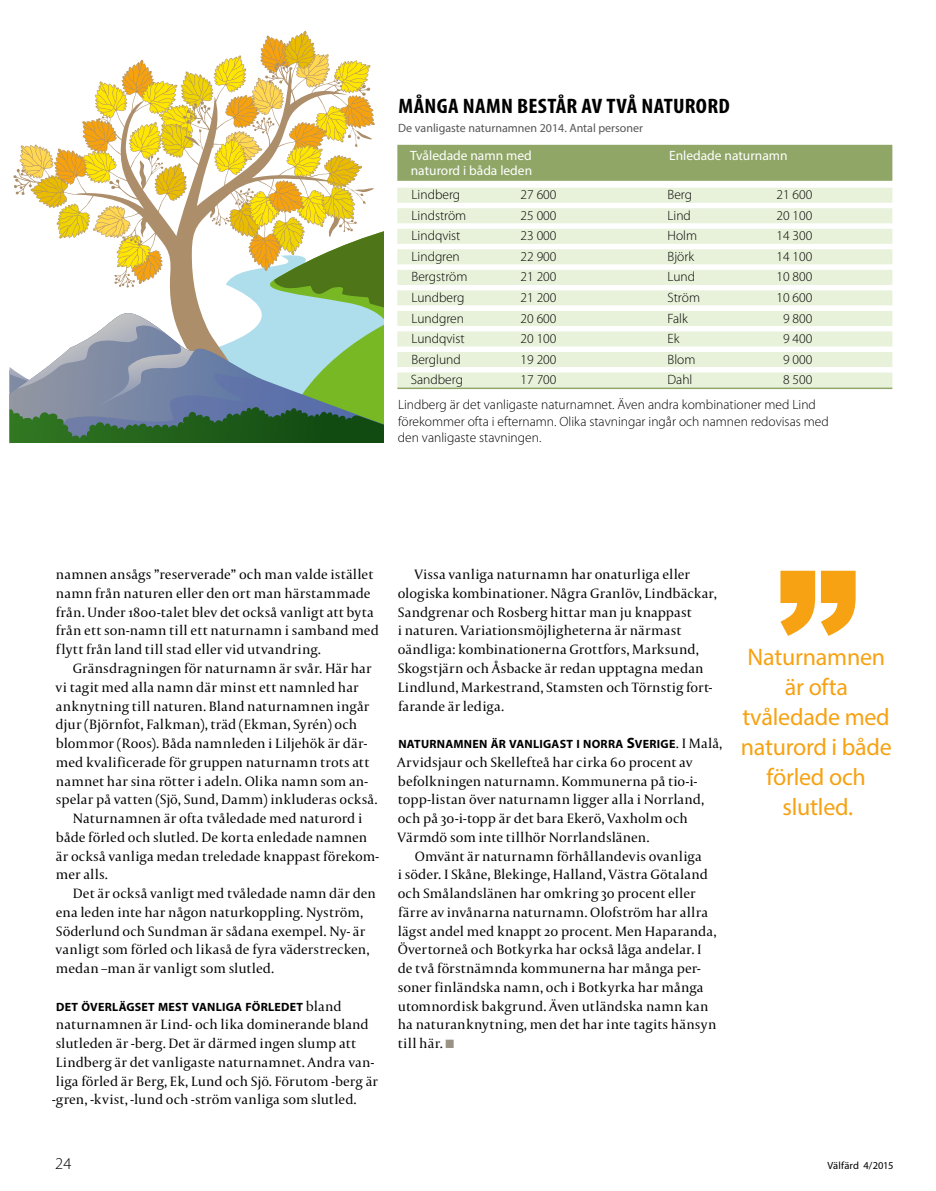
<style>
.page{position:relative;width:936px;height:1191px;background:#fff}
.page>*{position:absolute;margin:0;border:0;box-sizing:border-box;transform-origin:0 0}
.Citattecken{font:900 163.35px "Arial";color:#f6a212}
.Notisrubrik_NY{font:24px/30px "Myriad Pro";letter-spacing:-.01em;color:#f6a212;text-align:center}
.Diagramrubrik{font:700 condensed 21px "Myriad Pro";letter-spacing:.01em;color:#000;scale:1.1 1}
.t1{font:300 16.5px "Myriad Pro";color:#000}
.Brödtext_indrag{font:14.25px/18.8px "Capitolium 2";letter-spacing:.005em;color:#000}
.Bröd_med_inryckare{font:14.25px/18.8px "Capitolium 2";letter-spacing:.005em;color:#000}
.Tabell{font:300 13.5px "Myriad Pro";color:#000}
.Bildtext{font:300 13.5px/16.5px "Myriad Pro";color:#000}
.Tabellhuvud{font:13.5px "Myriad Pro";color:#fff}
.Bröd_med_inryckare-2{font:12px "Myriad Pro Bold SC800";letter-spacing:.02em;color:#000}
.Teknisk_rubrik{font:12px "Myriad Pro";color:#565655}
.t2{font:10.5px "Myriad Pro";letter-spacing:.01em;color:#000}
.s1{font-family:"Capitolium 2";font-size:14.25px}
.s2{font-size:15px}
.s3{color:#9a9284}
</style>
<div class="page">
<svg style="left:10px;top:31px;width:549px;height:412px"></svg>
<div style="left:384px;top:206px;width:197px;height:237px;background:#fff"></div>
<div style="left:397px;top:145px;width:495px;height:36px;background:#90a667"></div>
<div style="left:397px;top:188px;width:495px;height:15px;background:#e8f1d9"></div>
<div style="left:397px;top:208px;width:495px;height:15px;background:#e8f1d9"></div>
<div style="left:397px;top:229px;width:495px;height:15px;background:#e8f1d9"></div>
<div style="left:397px;top:249px;width:495px;height:15px;background:#e8f1d9"></div>
<div style="left:397px;top:270px;width:495px;height:15px;background:#e8f1d9"></div>
<div style="left:397px;top:290px;width:495px;height:15px;background:#e8f1d9"></div>
<div style="left:397px;top:311px;width:495px;height:15px;background:#e8f1d9"></div>
<div style="left:397px;top:331px;width:495px;height:15px;background:#e8f1d9"></div>
<div style="left:397px;top:352px;width:495px;height:15px;background:#e8f1d9"></div>
<div style="left:397px;top:372px;width:495px;height:15px;background:#e8f1d9"></div>
<hr style="left:397px;top:387px;width:495px;height:2px;background:#90a667">
<p class="Diagramrubrik" style="left:398px;top:92px;width:302px">MÅNGA NAMN BESTÅR AV TVÅ NATURORD</p>
<p class="Teknisk_rubrik" style="left:398px;top:120px;width:246px">De vanligaste naturnamnen 2014. Antal personer</p>
<p class="Tabellhuvud" style="left:410px;top:147px;width:123px">Tvåledade namn med</p>
<p class="Tabellhuvud" style="left:669px;top:147px;width:120px">Enledade naturnamn</p>
<p class="Tabellhuvud" style="left:411px;top:162px;width:123px">naturord i båda leden</p>
<p class="Tabell" style="left:411px;top:187px;width:50px">Lindberg</p>
<p class="Tabell" style="left:520px;top:187px;width:37px">27 600</p>
<p class="Tabell" style="left:667px;top:187px;width:26px">Berg</p>
<p class="Tabell" style="left:776px;top:187px;width:37px">21 600</p>
<p class="Tabell" style="left:411px;top:207px;width:56px">Lindström</p>
<p class="Tabell" style="left:520px;top:207px;width:37px">25 000</p>
<p class="Tabell" style="left:667px;top:207px;width:25px">Lind</p>
<p class="Tabell" style="left:776px;top:207px;width:37px">20 100</p>
<p class="Tabell" style="left:411px;top:228px;width:50px">Lindqvist</p>
<p class="Tabell" style="left:520px;top:228px;width:37px">23 000</p>
<p class="Tabell" style="left:667px;top:228px;width:31px">Holm</p>
<p class="Tabell" style="left:776px;top:228px;width:37px">14 300</p>
<p class="Tabell" style="left:411px;top:248px;width:50px">Lindgren</p>
<p class="Tabell" style="left:520px;top:248px;width:37px">22 900</p>
<p class="Tabell" style="left:667px;top:248px;width:28px">Björk</p>
<p class="Tabell" style="left:776px;top:248px;width:37px">14 100</p>
<p class="Tabell" style="left:411px;top:269px;width:57px">Bergström</p>
<p class="Tabell" style="left:520px;top:269px;width:37px">21 200</p>
<p class="Tabell" style="left:667px;top:269px;width:29px">Lund</p>
<p class="Tabell" style="left:776px;top:269px;width:37px">10 800</p>
<p class="Tabell" style="left:411px;top:289px;width:54px">Lundberg</p>
<p class="Tabell" style="left:520px;top:289px;width:37px">21 200</p>
<p class="Tabell" style="left:667px;top:289px;width:34px">Ström</p>
<p class="Tabell" style="left:776px;top:289px;width:37px">10 600</p>
<p class="Tabell" style="left:411px;top:310px;width:54px">Lundgren</p>
<p class="Tabell" style="left:520px;top:310px;width:37px">20 600</p>
<p class="Tabell" style="left:667px;top:310px;width:22px">Falk</p>
<p class="Tabell" style="left:783px;top:310px;width:31px">9 800</p>
<p class="Tabell" style="left:411px;top:330px;width:55px">Lundqvist</p>
<p class="Tabell" style="left:520px;top:330px;width:37px">20 100</p>
<p class="Tabell" style="left:667px;top:330px;width:13px">Ek</p>
<p class="Tabell" style="left:783px;top:330px;width:31px">9 400</p>
<p class="Tabell" style="left:411px;top:351px;width:51px">Berglund</p>
<p class="Tabell" style="left:520px;top:351px;width:37px">19 200</p>
<p class="Tabell" style="left:667px;top:351px;width:29px">Blom</p>
<p class="Tabell" style="left:783px;top:351px;width:31px">9 000</p>
<p class="Tabell" style="left:411px;top:371px;width:54px">Sandberg</p>
<p class="Tabell" style="left:520px;top:371px;width:37px">17 700</p>
<p class="Tabell" style="left:667px;top:371px;width:26px">Dahl</p>
<p class="Tabell" style="left:783px;top:371px;width:31px">8 500</p>
<p class="Bildtext" style="left:398px;top:396px;width:432px">Lindberg är det vanligaste naturnamnet. Även andra kombinationer med Lind förekommer ofta i efternamn. Olika stavningar ingår och namnen redovisas med den vanligaste stavningen.</p>
<p class="Bröd_med_inryckare" style="left:56px;top:565px;width:324px">namnen ansågs ”reserverade” och man valde istället namn från naturen eller den ort man härstammade från. Under 1800-talet blev det också vanligt att byta från ett son-namn till ett naturnamn i samband med flytt från land till stad eller vid utvandring.</p>
<p class="Brödtext_indrag" style="left:56px;top:658px;width:323px;text-indent:17px">Gränsdragningen för naturnamn är svår. Här har vi tagit med alla namn där minst ett namnled har anknytning till naturen. Bland naturnamnen ingår djur (Björnfot, Falkman), träd (Ekman, Syrén) och blommor (Roos). Båda namnleden i Liljehök är där&shy;med kvalificerade för gruppen naturnamn trots att namnet har sina rötter i adeln. Olika namn som an&shy;spelar på vatten (Sjö, Sund, Damm) inkluderas också.</p>
<p class="Brödtext_indrag" style="left:56px;top:808px;width:325px;text-indent:17px">Naturnamnen är ofta tvåledade med naturord i både förled och slutled. De korta enledade namnen är också vanliga medan treledade knappast förekom&shy;mer alls.</p>
<p class="Brödtext_indrag" style="left:56px;top:883px;width:322px;text-indent:17px">Det är också vanligt med tvåledade namn där den ena leden inte har någon naturkoppling. Nyström, Söderlund och Sundman är sådana exempel. Ny- är vanligt som förled och likaså de fyra väderstrecken, medan –man är vanligt som slutled.</p>
<p class="Bröd_med_inryckare-2" style="left:56px;top:998px;width:287px">DET ÖVERLÄGSET MEST VANLIGA FÖRLEDET <span class="s1">bland</span></p>
<p class="Bröd_med_inryckare" style="left:52px;top:1015px;width:327px">naturnamnen är Lind- och lika dominerande bland slutleden är -berg. Det är därmed ingen slump att Lindberg är det vanligaste naturnamnet. Andra van&shy;liga förled är Berg, Ek, Lund och Sjö. Förutom -berg är -gren, -kvist, -lund och -ström vanliga som slutled.</p>
<p class="Brödtext_indrag" style="left:397px;top:565px;width:320px;text-indent:17px">Vissa vanliga naturnamn har onaturliga eller ologiska kombinationer. Några Granlöv, Lindbäckar, Sandgrenar och Rosberg hittar man ju knappast<br>i naturen. Variationsmöjligheterna är närmast oändliga: kombinationerna Grottfors, Marksund, Skogstjärn och Åsbacke är redan upptagna medan Lindlund, Markestrand, Stamsten och Törnstig fort&shy;farande är lediga.</p>
<p class="Bröd_med_inryckare-2" style="left:398px;top:736px;width:325px">NATURNAMNEN ÄR VANLIGAST I NORRA <span class="s2">S</span>VERIGE<span class="s1">. I Malå,</span></p>
<p class="Bröd_med_inryckare" style="left:397px;top:752px;width:309px">Arvidsjaur och Skellefteå har cirka 60 procent av befolkningen naturnamn. Kommunerna på tio-i&shy;topp-listan över naturnamn ligger alla i Norrland, och på 30-i-topp är det bara Ekerö, Vaxholm och Värmdö som inte tillhör Norrlandslänen.</p>
<p class="Brödtext_indrag" style="left:397px;top:846px;width:320px;text-indent:17px">Omvänt är naturnamn förhållandevis ovanliga<br>i söder. I Skåne, Blekinge, Halland, Västra Götaland och Smålandslänen har omkring 30 procent eller färre av invånarna naturnamn. Olofström har allra lägst andel med knappt 20 procent. Men Haparanda, Övertorneå och Botkyrka har också låga andelar. I de två förstnämnda kommunerna har många per&shy;soner finländska namn, och i Botkyrka har många utomnordisk bakgrund. Även utländska namn kan ha naturanknytning, men det har inte tagits hänsyn till här. <span class="s3">■</span></p>
<p class="Citattecken" style="left:776px;top:513px;width:83px">”</p>
<p class="Notisrubrik_NY" style="left:740px;top:642px;width:153px">Naturnamnen är ofta tvåledade med naturord i både förled och slutled.</p>
<p class="t1" style="left:55px;top:1153px;width:18px">24</p>
<p class="t2" style="left:827px;top:1159px;width:67px">Välfärd 4/2015</p>
</div>
